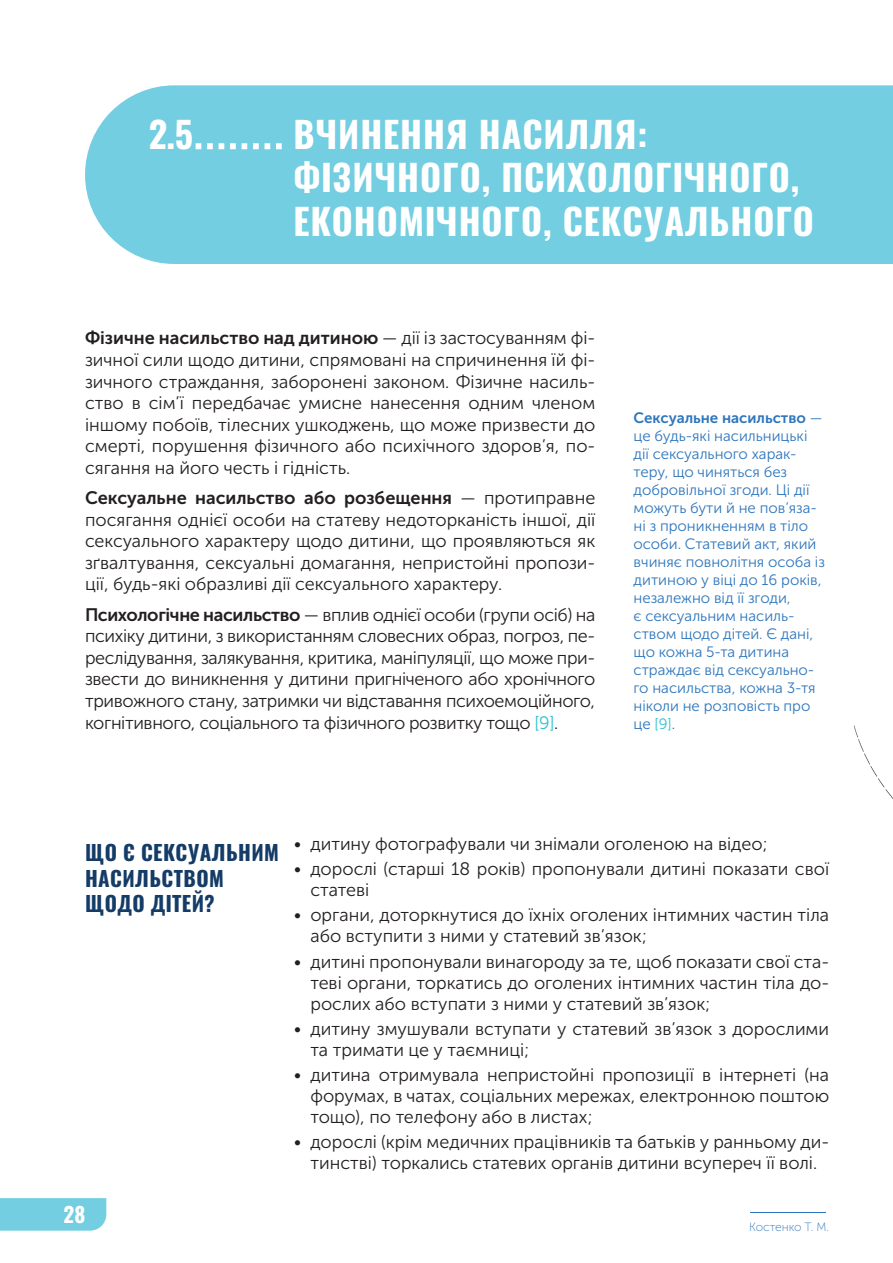
<style>
.page{position:relative;width:893px;height:1263px;background:#fff}
.page>*{position:absolute;margin:0;border:0;box-sizing:border-box;transform-origin:0 0}
.Header-1{font:700 36px/43.2px "Oswald";letter-spacing:.025em;color:#fff}
.Header-2{font:700 21px/25.2px "Oswald";letter-spacing:.02em;color:#143c66}
.t1{font:700 21px "Oswald";color:#fff}
.Text{font:18px/21.6px "Museo Sans Cyrl 300";color:#231f20;text-align:justify}
.Text-2{font:15px/18px "Museo Sans Cyrl 300";color:#2e76bc}
.t2{font:12px "Museo Sans Cyrl 100";color:#2e76bc}
.s1{font-family:"Museo Sans Cyrl 700"}
.s2{color:#31c0d3}
</style>
<div class="page">
<img style="left:854px;top:725px;width:39px;height:74px">
<div style="left:85px;top:85px;width:808px;height:179px;background:#72cee0"></div>
<svg style="left:196px;top:143px;width:86px;height:6px"></svg>
<svg style="left:0;top:1198px;width:106px;height:33px;background:#76cfe0"></svg>
<hr style="left:750px;top:1212px;width:76px;height:1px;background:#2e76bc">
<p class="Header-1" style="left:149px;top:109px;width:46px">2.5</p>
<p class="Header-1" style="left:293px;top:109px;width:522px">ВЧИНЕННЯ НАСИЛЛЯ:<br>ФІЗИЧНОГО, ПСИХОЛОГІЧНОГО,<br>ЕКОНОМІЧНОГО, СЕКСУАЛЬНОГО</p>
<p class="Text" style="left:85px;top:327px;width:512px"><span class="s1">Фізичне насильство над дитиною</span> — дії із застосуванням фі&shy;зичної сили щодо дитини, спрямовані на спричинення їй фі&shy;зичного страждання, заборонені законом. Фізичне насиль&shy;ство в сім’ї передбачає умисне нанесення одним членом іншому побоїв, тілесних ушкоджень, що може призвести до смерті, порушення фізичного або психічного здоров’я, по&shy;сягання на його честь і гідність.</p>
<p class="Text" style="left:85px;top:487px;width:512px"><span class="s1">Сексуальне насильство або розбещення</span> — протиправне посягання однієї особи на статеву недоторканість іншої, дії сексуального характеру щодо дитини, що проявляються як зґвалтування, сексуальні домагання, непристойні пропози&shy;ції, будь-які образливі дії сексуального характеру.</p>
<p class="Text" style="left:85px;top:604px;width:512px"><span class="s1">Психологічне насильство</span> — вплив однієї особи (групи осіб) на психіку дитини, з використанням словесних образ, погроз, пе&shy;реслідування, залякування, критика, маніпуляції, що може при&shy;звести до виникнення у дитини пригніченого або хронічного тривожного стану, затримки чи відставання психоемоційного, когнітивного, соціального та фізичного розвитку тощо <span class="s2">[9]</span>.</p>
<p class="Text-2" style="left:634px;top:408px;width:193px"><span class="s1">Сексуальне насильство</span> — це будь-які насильницькі дії сексуального харак&shy;теру, що чиняться без добровільної згоди. Ці дії можуть бути й не пов’яза&shy;ні з проникненням в тіло особи. Статевий акт, який вчиняє повнолітня особа із дитиною у віці до 16 років, незалежно від її згоди,<br>є сексуальним насиль&shy;ством щодо дітей. Є дані, що кожна 5-та дитина страждає від сексуально&shy;го насильства, кожна 3-тя ніколи не розповість про це <span class="s2">[9]</span>.</p>
<p class="Header-2" style="left:85px;top:838px;width:195px">ЩО Є СЕКСУАЛЬНИМ<br>НАСИЛЬСТВОМ<br>ЩОДО ДІТЕЙ?</p>
<p class="Text" style="left:293px;top:833px;width:476px">• дитину фотографували чи знімали оголеною на відео;</p>
<p class="Text" style="left:310px;top:859px;width:520px;line-height:21px;text-indent:-17px">• дорослі (старші 18 років) пропонували дитині показати свої статеві</p>
<p class="Text" style="left:310px;top:905px;width:520px;line-height:21px;text-indent:-17px">• органи, доторкнутися до їхніх оголених інтимних частин тіла або вступити з ними у статевий зв’язок;</p>
<p class="Text" style="left:310px;top:951px;width:520px;line-height:21px;text-indent:-17px">• дитині пропонували винагороду за те, щоб показати свої ста&shy;теві органи, торкатись до оголених інтимних частин тіла до&shy;рослих або вступати з ними у статевий зв’язок;</p>
<p class="Text" style="left:310px;top:1018px;width:520px;line-height:21px;text-indent:-17px">• дитину змушували вступати у статевий зв’язок з дорослими та тримати це у таємниці;</p>
<p class="Text" style="left:310px;top:1065px;width:520px;line-height:21px;text-indent:-17px">• дитина отримувала непристойні пропозиції в інтернеті (на форумах, в чатах, соціальних мережах, електронною поштою тощо), по телефону або в листах;</p>
<p class="Text" style="left:293px;top:1132px;width:537px;line-height:21px;text-align:center">• дорослі (крім медичних працівників та батьків у ранньому ди&shy;тинстві) торкались статевих органів дитини всупереч її волі.</p>
<p class="t1" style="left:64px;top:1196px;width:23px">28</p>
<p class="t2" style="left:749px;top:1220px;width:81px">Костенко Т. М.</p>
</div>
